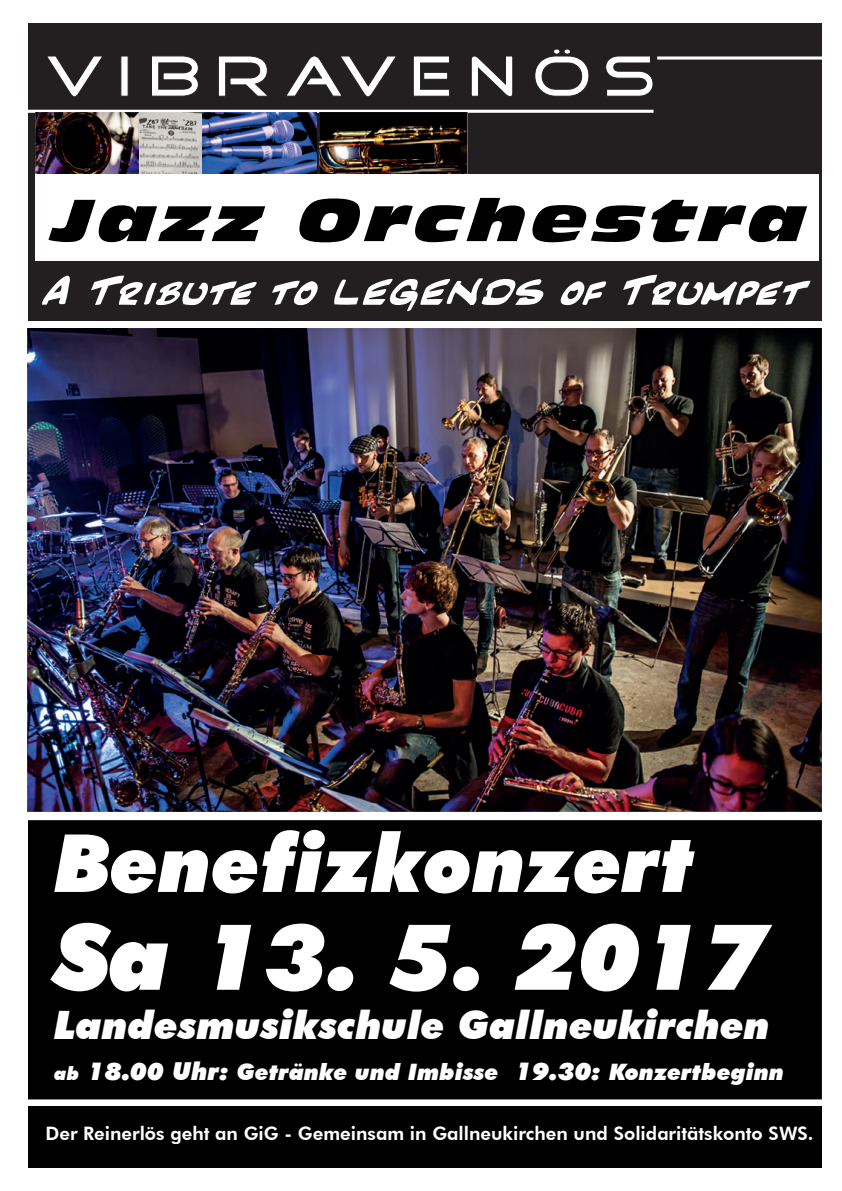
<style>
.page{position:relative;width:842px;height:1191px;background:#fff}
.page>*{position:absolute;margin:0;border:0;box-sizing:border-box;transform-origin:0 0}
.t1{font:italic 900 91.6px "Futura BT";color:#fff}
.t2{font:italic 900 80.3px "Futura BT";color:#fff}
.t3{font:italic 900 39.1px "Futura BT";color:#fff}
.t4{font:italic 900 22.6px "Futura BT";color:#fff}
.t5{font:800 18.5px "Futura BT";color:#fff}
.s1{font-size:18.5px}
.s2{font-size:24.7px}
</style>
<div class="page">
<img style="left:28px;top:329px;width:794px;height:482px">
<div style="left:28px;top:24px;width:794px;height:297px;background:#231f20"></div>
<svg style="left:47px;top:49px;width:606px;height:48px"></svg>
<hr style="left:17px;top:110px;width:636px;height:3px;background:#fff">
<svg style="left:657px;top:56px;width:165px;height:4px"></svg>
<img style="left:35px;top:113px;width:281px;height:61px">
<img style="left:319px;top:113px;width:148px;height:61px">
<div style="left:35px;top:174px;width:784px;height:87px;background:#fff"></div>
<svg style="left:48px;top:200px;width:217px;height:42px"></svg>
<svg style="left:299px;top:198px;width:226px;height:44px"></svg>
<svg style="left:532px;top:200px;width:275px;height:42px"></svg>
<div style="left:28px;top:1106px;width:794px;height:62px;background:#000001"></div>
<div style="left:28px;top:820px;width:794px;height:279px;background:#000001;border:1px solid #000001"></div>
<svg style="left:42px;top:275px;width:502px;height:36px"></svg>
<svg style="left:560px;top:275px;width:250px;height:30px"></svg>
<h2 class="t2" style="left:54px;top:814px;width:642px">Benefizkonzert</h2>
<h1 class="t1" style="left:54px;top:901px;width:714px">Sa 13. 5. 2017</h1>
<h3 class="t3" style="left:54px;top:1001px;width:717px">Landesmusikschule Gallneukirchen</h3>
<p class="t4" style="left:54px;top:1058px;width:731px"><span class="s1">ab</span> <span class="s2">18.00 Uhr:</span> Getränke und Imbisse <span class="s2">19.30:</span> Konzertbeginn</p>
<p class="t5" style="left:45px;top:1122px;width:769px">Der Reinerlös geht an GiG - Gemeinsam in Gallneukirchen und Solidaritätskonto SWS.</p>
</div>
